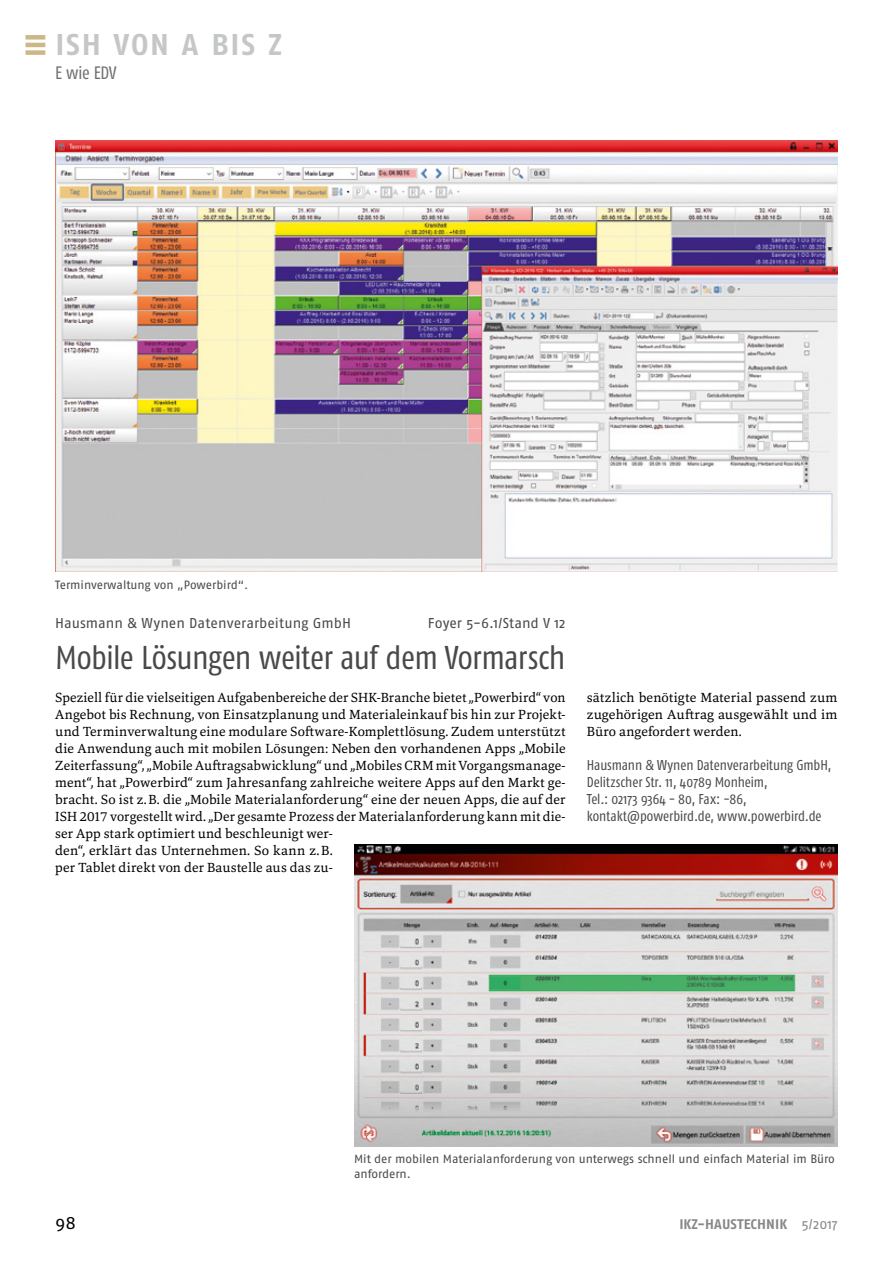
<style>
.page{position:relative;width:893px;height:1263px;background:#fff}
.page>*{position:absolute;margin:0;border:0;box-sizing:border-box;transform-origin:0 0}
.Headline_22pt{font:condensed 33px "Fago OT";letter-spacing:-.015em;color:#494948}
.t1{font:700 30px "Fago OT";letter-spacing:.06em;color:#c5c6c6}
.t2{font:condensed 18px "Fago OT";letter-spacing:-.01em;color:#6f6f6e}
.t3{font:18px "Fago OT";color:#000}
.Adresse{font:condensed 14.25px/17px "Fago OT";color:#494948}
.News_Dach{font:14.25px "Fago OT";color:#494948}
.t4{font:700 13.95px "Fago OT";letter-spacing:.01em;color:#878786}
.Grundschrift_ohne_Ei{font:13.8px/17px "Marbach";letter-spacing:.01em;color:#000}
.Bildunterschrift{font:12px/14.9px "Fago OT";letter-spacing:-.005em;color:#494948}
.s1{font-weight:400}
</style>
<div class="page">
<img style="left:354px;top:844px;width:483px;height:302px">
<img style="left:55px;top:140px;width:783px;height:431px">
<div style="left:26px;top:35px;width:19px;height:5px;background:#ceb787"></div>
<div style="left:26px;top:50px;width:19px;height:5px;background:#ceb787"></div>
<hr style="left:26px;top:43px;width:19px;height:4px;background:#ceb787">
<h2 class="t1" style="left:55px;top:26px;width:228px">ISH VON A BIS Z</h2>
<h3 class="t2" style="left:55px;top:62px;width:63px">E wie EDV</h3>
<p class="Bildunterschrift" style="left:55px;top:577px;width:195px">Terminverwaltung von „Powerbird“.</p>
<p class="News_Dach" style="left:55px;top:614px;width:297px">Hausmann &amp; Wynen Datenverarbeitung GmbH</p>
<p class="News_Dach" style="left:428px;top:614px;width:139px">Foyer 5-6.1/Stand V 12</p>
<p class="Headline_22pt" style="left:55px;top:638px;width:512px">Mobile Lösungen weiter auf dem Vormarsch</p>
<p class="Grundschrift_ohne_Ei" style="left:55px;top:688px;width:512px">Speziell für die vielseitigen Aufgabenbereiche der SHK-Branche bietet „Powerbird“ von Angebot bis Rechnung, von Einsatzplanung und Materialeinkauf bis hin zur Projekt&shy;und Terminverwaltung eine modulare Software-Komplettlösung. Zudem unterstützt die Anwendung auch mit mobilen Lösungen: Neben den vorhandenen Apps „Mobile Zeiterfassung“, „Mobile Auftragsabwicklung“ und „Mobiles CRM mit Vorgangsmanage&shy;ment“, hat „Powerbird“ zum Jahresanfang zahlreiche weitere Apps auf den Markt ge&shy;bracht. So ist z.B. die „Mobile Materialanforderung“ eine der neuen Apps, die auf der ISH 2017 vorgestellt wird. „Der gesamte Prozess der Materialanforderung kann mit die&shy;ser App stark optimiert und beschleunigt wer-<br>den“, erklärt das Unternehmen. So kann z.B.<br>per Tablet direkt von der Baustelle aus das zu-</p>
<p class="Grundschrift_ohne_Ei" style="left:587px;top:688px;width:252px;text-align:justify">sätzlich benötigte Material passend zum zugehörigen Auftrag ausgewählt und im Büro angefordert werden.</p>
<p class="Adresse" style="left:587px;top:756px;width:246px">Hausmann &amp; Wynen Datenverarbeitung GmbH, Delitzscher Str. 11, 40789 Monheim,<br>Tel.: 02173 9364 - 80, Fax: -86, kontakt@powerbird.de, www.powerbird.de</p>
<p class="Bildunterschrift" style="left:354px;top:1151px;width:482px">Mit der mobilen Materialanforderung von unterwegs schnell und einfach Material im Büro anfordern.</p>
<h3 class="t3" style="left:55px;top:1212px;width:22px">98</h3>
<p class="t4" style="left:679px;top:1216px;width:160px">IKZ-HAUSTECHNIK <span class="s1">5/2017</span></p>
</div>
